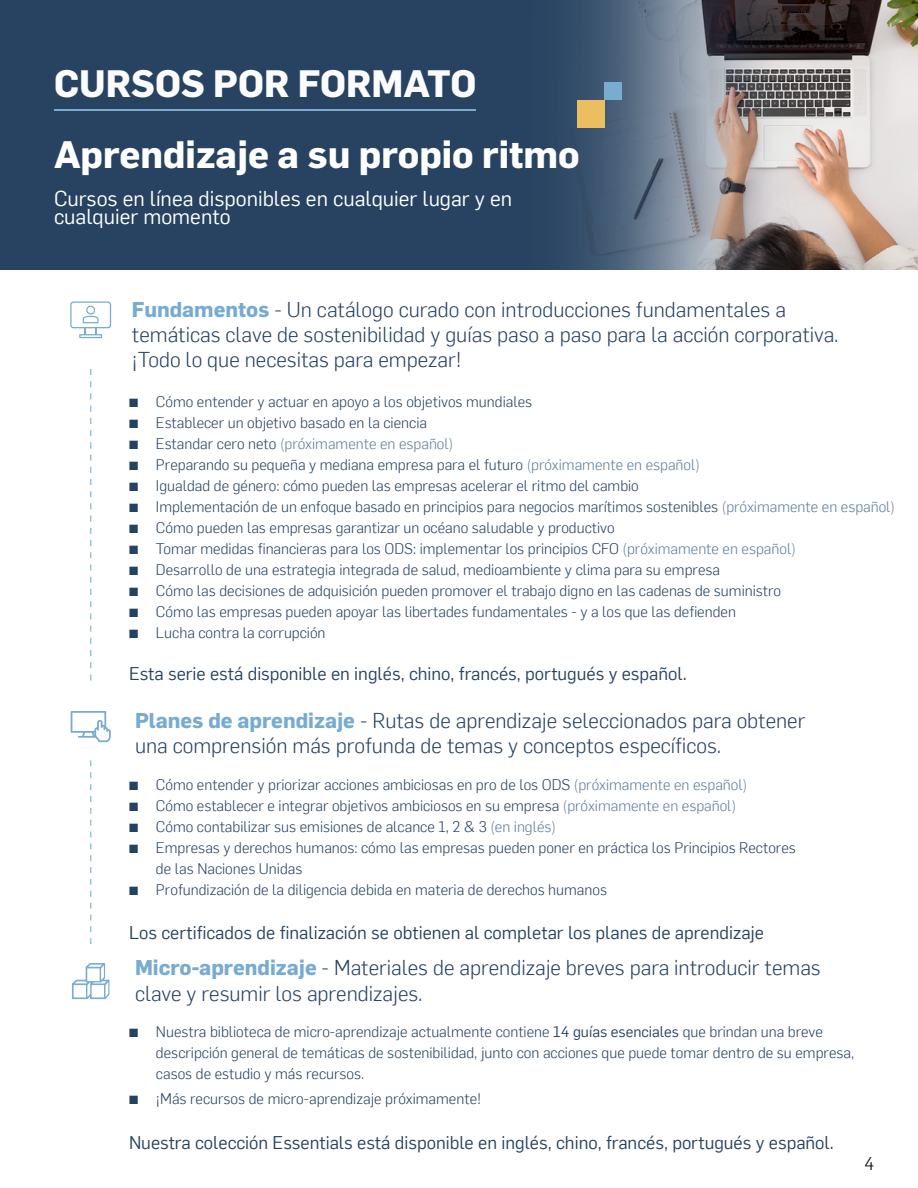
<style>
.page{position:relative;width:918px;height:1188px;background:#fff}
.page>*{position:absolute;margin:0;border:0;box-sizing:border-box;transform-origin:0 0}
.t1{font:700 37.5px "Flama";color:#fff}
.t2{font:700 37.5px "Flama";color:#fbfbfb}
.t3{font:300 21px/25.2px "Flama";color:#264262}
.t4{font:21px/18px "Flama";color:#fff}
.t5{font:18px "Flama";color:#274361}
.t6{font:300 18px "Flama";color:#000}
.t7{font:300 15px/21px "Flama";color:#264262}
.t8{font:300 15px "Flama";color:#5e7e9d}
.s1{font-weight:700;color:#78abd0}
.s2{font-weight:400}
.s3{font-weight:400;color:#264262}
.s4{color:#264262}
.s5{color:#5e7e9d}
</style>
<div class="page">
<div style="left:0;top:0;width:918px;height:269px;background:#274361"></div>
<img style="left:514px;top:0;width:404px;height:270px">
<div style="left:578px;top:100px;width:27px;height:28px;background:#ebbe60"></div>
<div style="left:604px;top:82px;width:18px;height:18px;background:#79accf"></div>
<svg style="left:90px;top:369px;width:1px;height:312px"></svg>
<svg style="left:90px;top:760px;width:1px;height:184px"></svg>
<svg style="left:72px;top:963px;width:37px;height:36px"></svg>
<hr style="left:54px;top:110px;width:422px;height:1px;background:#79accf">
<svg style="left:70px;top:301px;width:41px;height:37px"></svg>
<svg style="left:71px;top:711px;width:40px;height:31px"></svg>
<h1 class="t2" style="left:54px;top:56px;width:26px">CURSOS</h1>
<h1 class="t2" style="left:213px;top:56px;width:26px">POR</h1>
<h1 class="t2" style="left:298px;top:56px;width:26px">FORMATO</h1>
<h1 class="t1" style="left:54px;top:128px;width:527px">Aprendizaje a su propio ritmo</h1>
<h2 class="t4" style="left:54px;top:188px;width:460px">Cursos en línea disponibles en cualquier lugar y en cualquier momento</h2>
<h2 class="t3" style="left:132px;top:296px;width:708px"><span class="s1">Fundamentos</span> - Un catálogo curado con introducciones fundamentales a temáticas clave de sostenibilidad y guías paso a paso para la acción corporativa. ¡Todo lo que necesitas para empezar!</h2>
<p class="t7" style="left:129px;top:391px;width:405px"><span class="s2">▪</span> Cómo entender y actuar en apoyo a los objetivos mundiales</p>
<p class="t7" style="left:129px;top:412px;width:300px"><span class="s2">▪</span> Establecer un objetivo basado en la ciencia</p>
<p class="t8" style="left:129px;top:434px;width:326px"><span class="s3">▪</span> <span class="s4">Estandar cero neto</span> (próximamente en español)</p>
<p class="t7" style="left:129px;top:454px;width:573px"><span class="s2">▪</span> Preparando su pequeña y mediana empresa para el futuro <span class="s5">(próximamente en español)</span></p>
<p class="t7" style="left:129px;top:475px;width:511px"><span class="s2">▪</span> Igualdad de género: cómo pueden las empresas acelerar el ritmo del cambio</p>
<p class="t7" style="left:129px;top:496px;width:768px"><span class="s2">▪</span> Implementación de un enfoque basado en principios para negocios marítimos sostenibles <span class="s5">(próximamente en español)</span></p>
<p class="t7" style="left:129px;top:517px;width:487px"><span class="s2">▪</span> Cómo pueden las empresas garantizar un océano saludable y productivo</p>
<p class="t7" style="left:129px;top:538px;width:668px"><span class="s2">▪</span> Tomar medidas financieras para los ODS: implementar los principios CFO <span class="s5">(próximamente en español)</span></p>
<p class="t7" style="left:129px;top:559px;width:593px"><span class="s2">▪</span> Desarrollo de una estrategia integrada de salud, medioambiente y clima para su empresa</p>
<p class="t7" style="left:129px;top:580px;width:654px"><span class="s2">▪</span> Cómo las decisiones de adquisición pueden promover el trabajo digno en las cadenas de suministro</p>
<p class="t7" style="left:129px;top:601px;width:609px"><span class="s2">▪</span> Cómo las empresas pueden apoyar las libertades fundamentales - y a los que las defienden</p>
<p class="t7" style="left:129px;top:622px;width:198px"><span class="s2">▪</span> Lucha contra la corrupción</p>
<p class="t5" style="left:129px;top:661px;width:559px">Esta serie está disponible en inglés, chino, francés, portugués y español.</p>
<h2 class="t3" style="left:135px;top:707px;width:672px"><span class="s1">Planes de aprendizaje</span> - Rutas de aprendizaje seleccionados para obtener una comprensión más profunda de temas y conceptos específicos.</h2>
<p class="t7" style="left:129px;top:773px;width:620px">▪ Cómo entender y priorizar acciones ambiciosas en pro de los ODS <span class="s5">(próximamente en español)</span></p>
<p class="t7" style="left:129px;top:794px;width:609px">▪ Cómo establecer e integrar objetivos ambiciosos en su empresa <span class="s5">(próximamente en español)</span></p>
<p class="t7" style="left:129px;top:815px;width:429px">▪ Cómo contabilizar sus emisiones de alcance 1, 2 &amp; 3 <span class="s5">(en inglés)</span></p>
<p class="t7" style="left:156px;top:836px;width:641px;text-indent:-27px">▪ Empresas y derechos humanos: cómo las empresas pueden poner en práctica los Principios Rectores de las Naciones Unidas</p>
<p class="t7" style="left:129px;top:879px;width:480px">▪ Profundización de la diligencia debida en materia de derechos humanos</p>
<p class="t5" style="left:129px;top:920px;width:637px">Los certificados de finalización se obtienen al completar los planes de aprendizaje</p>
<h2 class="t3" style="left:135px;top:954px;width:687px"><span class="s1">Micro-aprendizaje</span> - Materiales de aprendizaje breves para introducir temas clave y resumir los aprendizajes.</h2>
<p class="t7" style="left:156px;top:1021px;width:700px;text-indent:-27px"><span class="s2">▪</span> Nuestra biblioteca de micro-aprendizaje actualmente contiene <span class="s2">14 guías esenciales</span> que brindan una breve descripción general de temáticas de sostenibilidad, junto con acciones que puede tomar dentro de su empresa, casos de estudio y más recursos.</p>
<p class="t7" style="left:129px;top:1088px;width:354px"><span class="s2">▪</span> ¡Más recursos de micro-aprendizaje próximamente!</p>
<p class="t5" style="left:129px;top:1130px;width:706px">Nuestra colección Essentials está disponible en inglés, chino, francés, portugués y español.</p>
<p class="t6" style="left:864px;top:1151px;width:12px">4</p>
</div>
